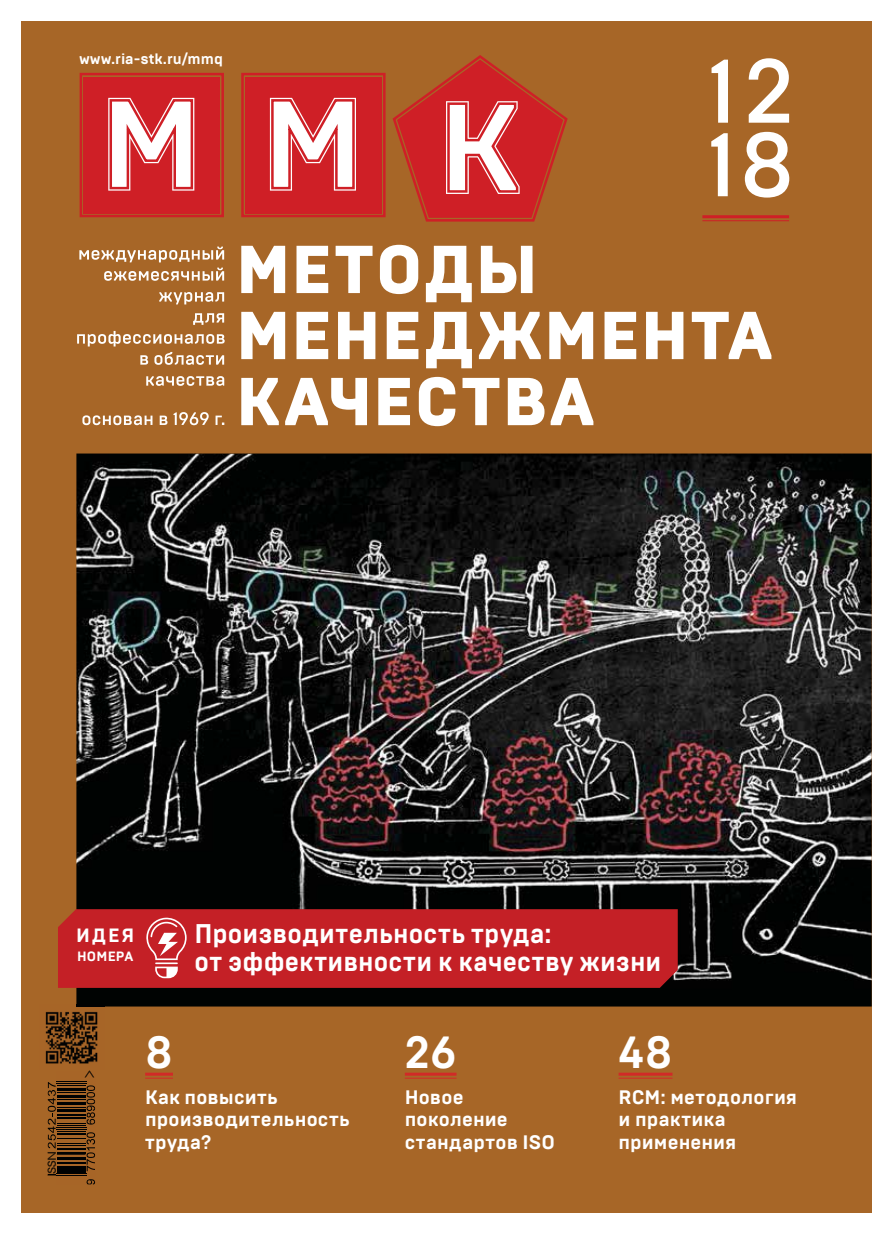
<style>
.page{position:relative;width:893px;height:1234px;background:#fff}
.page>*{position:absolute;margin:0;border:0;box-sizing:border-box;transform-origin:0 0}
.t1{font:500 90px/73.5px "Brutal Type";color:#fff}
.t2{font:700 45px "Brutal Type";color:#fff}
.t3{font:700 27px/28.5px "Brutal Type";letter-spacing:.01em;color:#fff;scale:.95 1}
.t4{font:700 19.5px/22.5px "Brutal Type";letter-spacing:.005em;color:#fff}
.t5{font:700 19.2px "Brutal Type";color:#fff}
.t6{font:700 15px "Brutal Type";color:#fff}
.t7{font:700 13.5px "Brutal Type";letter-spacing:.02em;color:#fff}
</style>
<div class="page">
<div style="left:21px;top:21px;width:850px;height:1190px;background:#a76627"></div>
<img style="left:76px;top:453px;width:796px;height:553px">
<svg style="left:241px;top:377px;width:352px;height:49px"></svg>
<svg style="left:241px;top:312px;width:530px;height:56px"></svg>
<svg style="left:241px;top:245px;width:291px;height:57px"></svg>
<svg style="left:79px;top:72px;width:145px;height:146px;background:#d75456"></svg>
<svg style="left:241px;top:55px;width:327px;height:167px"></svg>
<img style="left:45px;top:1006px;width:59px;height:58px">
<img style="left:76px;top:1004px;width:28px;height:2px">
<svg style="left:48px;top:1070px;width:48px;height:113px"></svg>
<svg style="left:82px;top:412px;width:142px;height:13px"></svg>
<svg style="left:146px;top:376px;width:78px;height:10px"></svg>
<svg style="left:140px;top:352px;width:84px;height:13px"></svg>
<svg style="left:77px;top:331px;width:148px;height:15px"></svg>
<svg style="left:193px;top:313px;width:31px;height:12px"></svg>
<svg style="left:159px;top:292px;width:65px;height:12px"></svg>
<svg style="left:79px;top:246px;width:145px;height:35px"></svg>
<hr style="left:702px;top:215px;width:87px;height:3px;background:#cf1f26">
<hr style="left:702px;top:220px;width:87px;height:1px;background:#cf1f26">
<div style="left:58px;top:909px;width:620px;height:78px;background:#c42026"></div>
<svg style="left:146px;top:917px;width:41px;height:61px;background:#d35a5e"></svg>
<hr style="left:405px;top:1072px;width:51px;height:3px;background:#d12a27">
<hr style="left:405px;top:1077px;width:51px;height:1px;background:#d12a27">
<hr style="left:145px;top:1072px;width:28px;height:3px;background:#d12a27">
<svg style="left:145px;top:1077px;width:28px;height:1px"></svg>
<hr style="left:619px;top:1072px;width:53px;height:3px;background:#d12a27">
<hr style="left:619px;top:1077px;width:53px;height:1px;background:#d12a27">
<p class="t6" style="left:79px;top:50px;width:145px">www.ria-stk.ru/mmq</p>
<h1 class="t1" style="left:708px;top:55px;width:89px">12<br>18</h1>
<p class="t5" style="left:76px;top:924px;width:60px">ИДЕЯ</p>
<p class="t7" style="left:77px;top:947px;width:58px">НОМЕРА</p>
<h3 class="t3" style="left:194px;top:919px;width:493px">Производительность труда:<br>от эффективности к качеству жизни</h3>
<h2 class="t2" style="left:145px;top:1026px;width:29px">8</h2>
<p class="t4" style="left:145px;top:1085px;width:206px">Как повысить производительность труда?</p>
<h2 class="t2" style="left:405px;top:1026px;width:53px">26</h2>
<p class="t4" style="left:405px;top:1085px;width:152px">Новое поколение стандартов ISO</p>
<h2 class="t2" style="left:619px;top:1026px;width:55px">48</h2>
<p class="t4" style="left:619px;top:1085px;width:180px">RCM: методология и практика применения</p>
</div>
